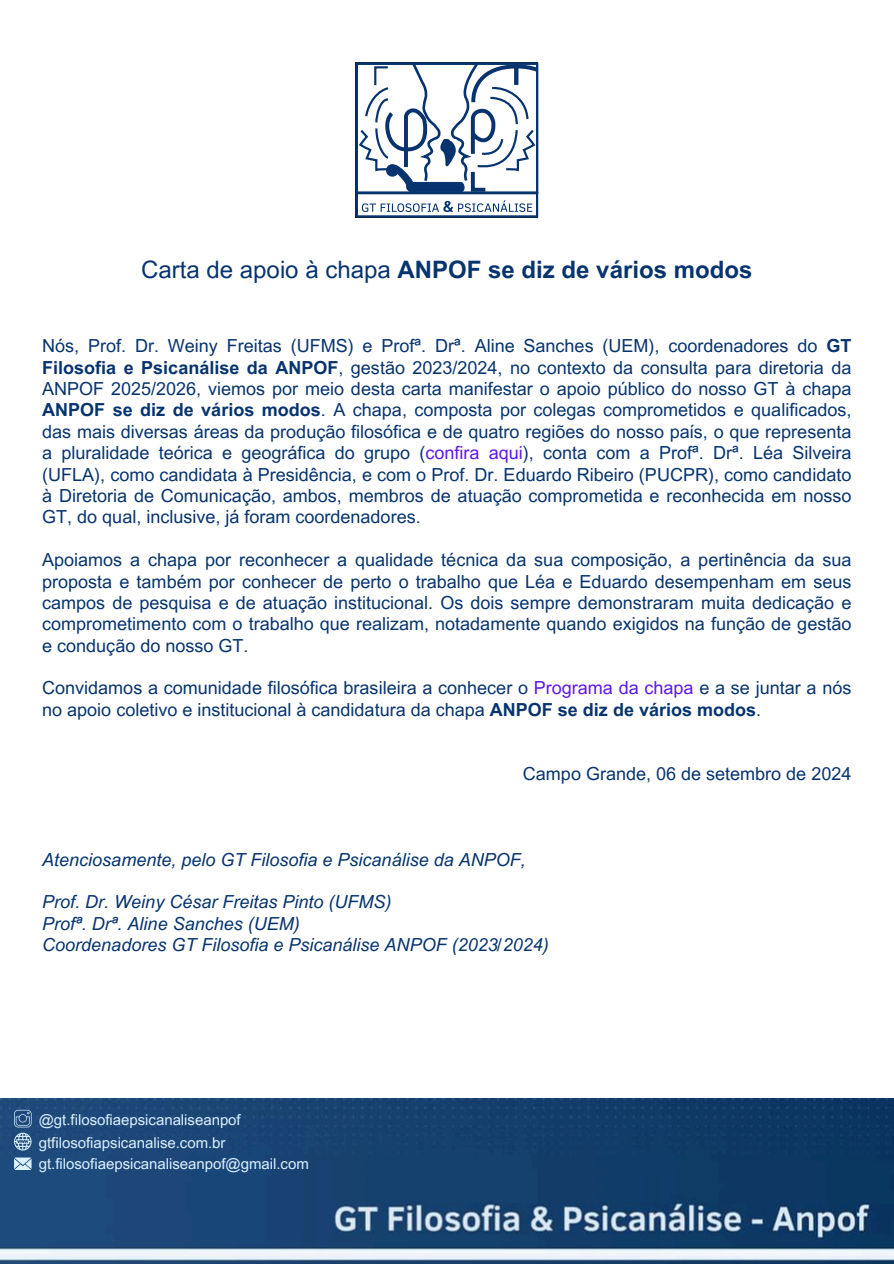
<style>
.page{position:relative;width:894px;height:1264px;background:#fff}
.page>*{position:absolute;margin:0;border:0;box-sizing:border-box;transform-origin:0 0}
.t1{font:700 24px "Arial MT Pro";color:#07346e}
.t2{font:18px/21.3px "Arial MT Pro";color:#07346e;text-align:justify}
.t3{font:italic 18px/21.3px "Arial MT Pro";color:#07346e}
.t4{font:15px "Arial MT Pro";color:#dcf1ff}
.s1{font-weight:400}
.s2{font-weight:700}
.s3{color:#5e17eb}
</style>
<div class="page">
<img style="left:0;top:1098px;width:893px;height:165px">
<div style="left:355px;top:192px;width:183px;height:25px;border:2px solid #07346e"></div>
<svg style="left:362px;top:200px;width:170px;height:12px"></svg>
<svg style="left:358px;top:62px;width:180px;height:132px"></svg>
<svg style="left:14px;top:1109px;width:18px;height:41px"></svg>
<svg style="left:14px;top:1157px;width:18px;height:12px"></svg>
<h2 class="t1" style="left:141px;top:260px;width:612px"><span class="s1">Carta de apoio à chapa</span> ANPOF se diz de vários modos</h2>
<h2 class="t2" style="left:42px;top:337px;width:810px">Nós, Prof. Dr. Weiny Freitas (UFMS) e Profª. Drª. Aline Sanches (UEM), coordenadores do <span class="s2">GT Filosofia e Psicanálise da ANPOF</span>, gestão 2023/2024, no contexto da consulta para diretoria da ANPOF 2025/2026, viemos por meio desta carta manifestar o apoio público do nosso GT à chapa <span class="s2">ANPOF se diz de vários modos</span>. A chapa, composta por colegas comprometidos e qualificados, das mais diversas áreas da produção filosófica e de quatro regiões do nosso país, o que representa a pluralidade teórica e geográfica do grupo (<span class="s3">confira aqui</span>), conta com a Profª. Drª. Léa Silveira (UFLA), como candidata à Presidência, e com o Prof. Dr. Eduardo Ribeiro (PUCPR), como candidato à Diretoria de Comunicação, ambos, membros de atuação comprometida e reconhecida em nosso GT, do qual, inclusive, já foram coordenadores.</h2>
<h2 class="t2" style="left:42px;top:551px;width:810px">Apoiamos a chapa por reconhecer a qualidade técnica da sua composição, a pertinência da sua proposta e também por conhecer de perto o trabalho que Léa e Eduardo desempenham em seus campos de pesquisa e de atuação institucional. Os dois sempre demonstraram muita dedicação e comprometimento com o trabalho que realizam, notadamente quando exigidos na função de gestão e condução do nosso GT.</h2>
<h2 class="t2" style="left:42px;top:679px;width:810px">Convidamos a comunidade filosófica brasileira a conhecer o <span class="s3">Programa da chapa</span> e a se juntar a nós no apoio coletivo e institucional à candidatura da chapa <span class="s2">ANPOF se diz de vários modos</span>.</h2>
<p class="t2" style="left:523px;top:765px;width:330px">Campo Grande, 06 de setembro de 2024</p>
<p class="t3" style="left:42px;top:850px;width:485px">Atenciosamente, pelo GT Filosofia e Psicanálise da ANPOF,</p>
<p class="t3" style="left:42px;top:893px;width:508px">Prof. Dr. Weiny César Freitas Pinto (UFMS)<br>Profª. Drª. Aline Sanches (UEM)<br>Coordenadores GT Filosofia e Psicanálise ANPOF (2023/2024)</p>
<h1 class="t4" style="left:39px;top:1114px;width:203px">@gt.filosofiaepsicanaliseanpof</h1>
<h2 class="t4" style="left:39px;top:1157px;width:271px">gt.filosofiaepsicanaliseanpof@gmail.com</h2>
<h2 class="t4" style="left:39px;top:1137px;width:188px">gtfilosofiapsicanalise.com.br</h2>
</div>
